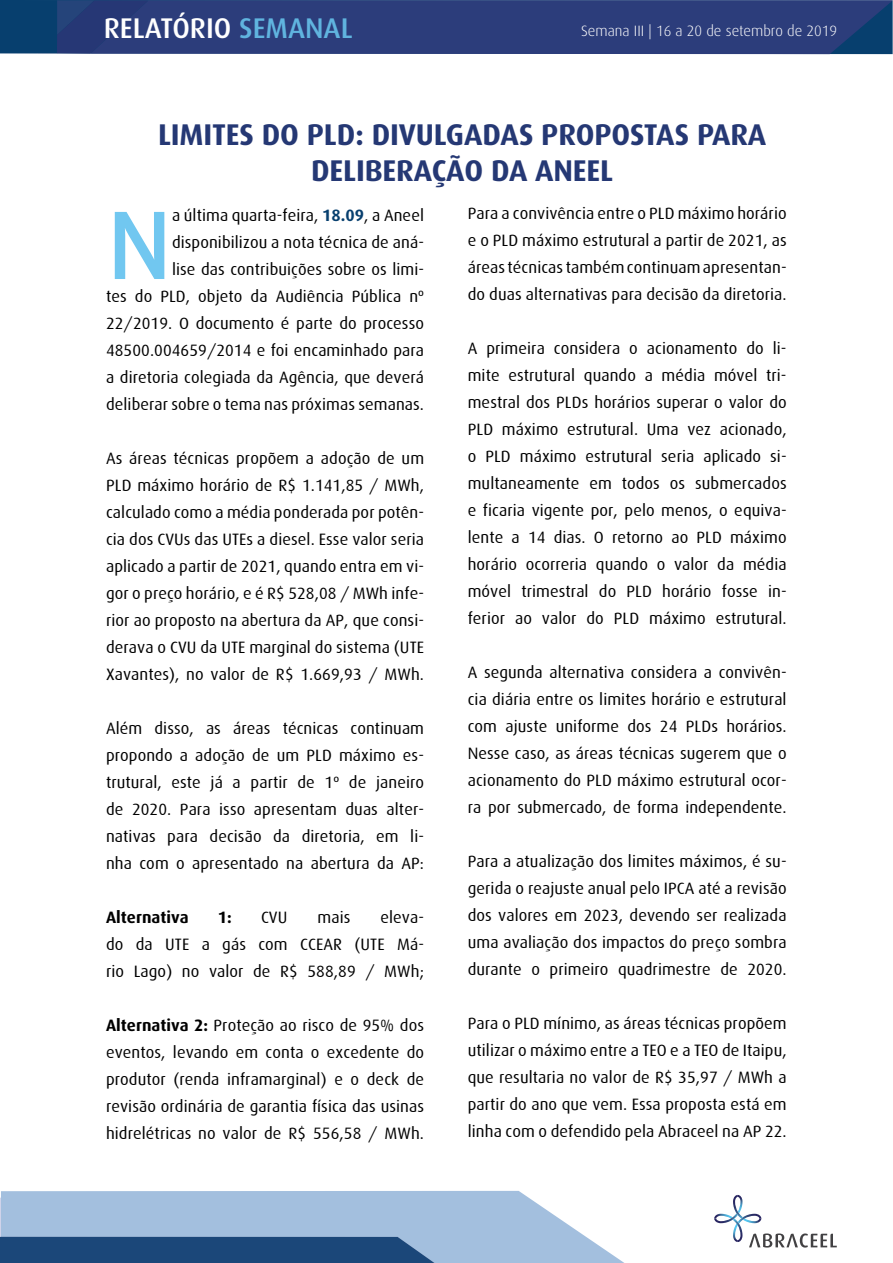
<style>
.page{position:relative;width:893px;height:1263px;background:#fff}
.page>*{position:absolute;margin:0;border:0;box-sizing:border-box;transform-origin:0 0}
.t1{font:500 97.5px "Dax";color:#71c7f0}
.t2{font:700 30px/36px "Dax";letter-spacing:-.005em;color:#253874;text-align:center}
.t3{font:500 28.5px "Dax";color:#fff}
.t4{font:16.5px/27px "Dax";letter-spacing:.005em;color:#000;text-align:justify}
.t5{font:700 16.5px "Dax";letter-spacing:.005em;color:#000}
.t6{font:300 15px "Dax";color:#fff}
.s1{color:#60b4df}
.s2{font-weight:700;color:#073f6e}
.s3{font-weight:700}
</style>
<div class="page">
<svg style="left:714px;top:1195px;width:123px;height:52px"></svg>
<svg style="left:0;top:0;width:893px;height:54px;background:#283d79"></svg>
<svg style="left:0;top:1191px;width:624px;height:72px;background:#89a7c8"></svg>
<h3 class="t3" style="left:104px;top:12px;width:250px">RELATÓRIO <span class="s1">SEMANAL</span></h3>
<p class="t6" style="left:581px;top:22px;width:257px">Semana III | 16 a 20 de setembro de 2019</p>
<h2 class="t2" style="left:158px;top:116px;width:610px">LIMITES DO PLD: DIVULGADAS PROPOSTAS PARA<br>DELIBERAÇÃO DA ANEEL</h2>
<h1 class="t1" style="left:108px;top:191px;width:65px">N</h1>
<p class="t4" style="left:468px;top:200px;width:320px">Para a convivência entre o PLD máximo horário e o PLD máximo estrutural a partir de 2021, as áreas técnicas também continuam apresentan&shy;do duas alternativas para decisão da diretoria.</p>
<p class="t4" style="left:468px;top:335px;width:320px">A primeira considera o acionamento do li&shy;mite estrutural quando a média móvel tri&shy;mestral dos PLDs horários superar o valor do PLD máximo estrutural. Uma vez acionado, o PLD máximo estrutural seria aplicado si&shy;multaneamente em todos os submercados e ficaria vigente por, pelo menos, o equiva&shy;lente a 14 dias. O retorno ao PLD máximo horário ocorreria quando o valor da média móvel trimestral do PLD horário fosse in&shy;ferior ao valor do PLD máximo estrutural.</p>
<p class="t4" style="left:106px;top:202px;width:320px;text-align:right">a última quarta-feira, <span class="s2">18.09</span>, a Aneel disponibilizou a nota técnica de aná-<br>lise das contribuições sobre os limi-<br>tes do PLD, objeto da Audiência Pública nº 22/2019. O documento é parte do processo 48500.004659/2014 e foi encaminhado para a diretoria colegiada da Agência, que deverá deliberar sobre o tema nas próximas semanas.</p>
<p class="t4" style="left:106px;top:445px;width:320px">As áreas técnicas propõem a adoção de um PLD máximo horário de R$ 1.141,85 / MWh, calculado como a média ponderada por potên&shy;cia dos CVUs das UTEs a diesel. Esse valor seria aplicado a partir de 2021, quando entra em vi&shy;gor o preço horário, e é R$ 528,08 / MWh infe&shy;rior ao proposto na abertura da AP, que consi&shy;derava o CVU da UTE marginal do sistema (UTE Xavantes), no valor de R$ 1.669,93 / MWh.</p>
<p class="t4" style="left:106px;top:714px;width:320px">Além disso, as áreas técnicas continuam propondo a adoção de um PLD máximo es&shy;trutural, este já a partir de 1º de janeiro de 2020. Para isso apresentam duas alter&shy;nativas para decisão da diretoria, em li&shy;nha com o apresentado na abertura da AP:</p>
<p class="t5" style="left:106px;top:907px;width:84px">Alternativa</p>
<p class="t5" style="left:218px;top:907px;width:16px">1:</p>
<p class="t4" style="left:261px;top:903px;width:28px">CVU</p>
<p class="t4" style="left:317px;top:903px;width:34px">mais</p>
<p class="t4" style="left:468px;top:659px;width:320px">A segunda alternativa considera a convivên&shy;cia diária entre os limites horário e estrutural com ajuste uniforme dos 24 PLDs horários.<br>Nesse caso, as áreas técnicas sugerem que o acionamento do PLD máximo estrutural ocor&shy;ra por submercado, de forma independente.</p>
<p class="t4" style="left:468px;top:848px;width:320px">Para a atualização dos limites máximos, é su&shy;gerida o reajuste anual pelo IPCA até a revisão dos valores em 2023, devendo ser realizada uma avaliação dos impactos do preço sombra durante o primeiro quadrimestre de 2020.</p>
<p class="t4" style="left:468px;top:1010px;width:320px">Para o PLD mínimo, as áreas técnicas propõem utilizar o máximo entre a TEO e a TEO de Itaipu, que resultaria no valor de R$ 35,97 / MWh a partir do ano que vem. Essa proposta está em linha com o defendido pela Abraceel na AP 22.</p>
<p class="t4" style="left:106px;top:903px;width:320px;text-indent:274px">eleva&shy;do da UTE a gás com CCEAR (UTE Má&shy;rio Lago) no valor de R$ 588,89 / MWh;</p>
<p class="t4" style="left:106px;top:1011px;width:320px"><span class="s3">Alternativa 2:</span> Proteção ao risco de 95% dos eventos, levando em conta o excedente do produtor (renda inframarginal) e o deck de revisão ordinária de garantia física das usinas hidrelétricas no valor de R$ 556,58 / MWh.</p>
</div>
